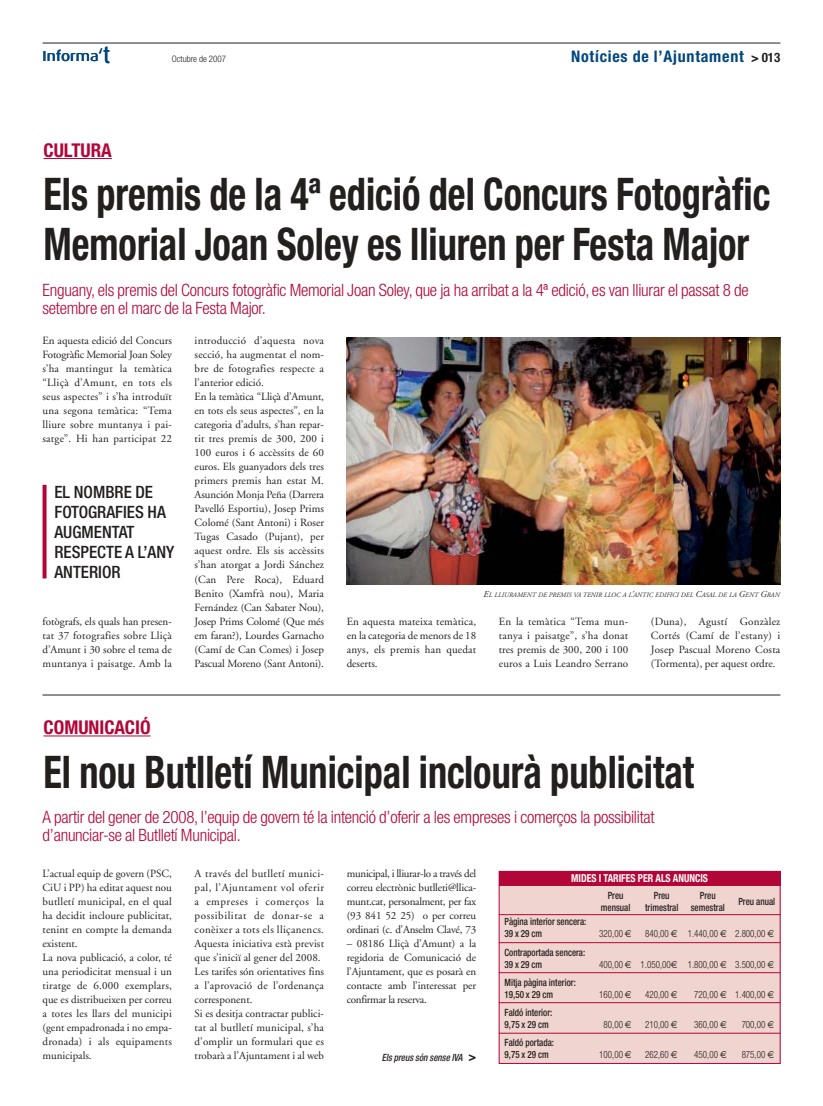
<style>
.page{position:relative;width:823px;height:1106px;background:#fff}
.page>*{position:absolute;margin:0;border:0;box-sizing:border-box;transform-origin:0 0}
.t1{font:700 condensed 45px/50px "Helvetica Neue";color:#231f1f;scale:.85 1}
.t2{font:700 condensed 19px "Helvetica Neue";color:#b30638}
.t3{font:300 condensed 17px/18px "Helvetica Neue";letter-spacing:-.015em;color:#b30638}
.t4{font:500 condensed 17px/20px "Helvetica Neue";color:#231f1f}
.t5{font:700 condensed 16px "Helvetica Neue";letter-spacing:.05em;color:#00467f}
.t6{font:500 14.5px "Dax Wide";color:#00467f}
.t7{font:11px/14px "Adobe Garamond";letter-spacing:.005em;color:#231f1f;text-align:justify}
.t8{font:700 condensed 11px "Helvetica Neue";color:#fff;scale:.9 1}
.t9{font:500 condensed 10px/12px "Helvetica Neue";color:#231f1f;scale:.9 1}
.t10{font:300 condensed 10px "Helvetica Neue";color:#231f1f;scale:.9 1}
.t11{font:italic 500 condensed 10px "Helvetica Neue";color:#231f1f;scale:.9 1}
.t12{font:300 condensed 9px "Helvetica Neue";color:#231f1f}
.t13{font:italic 6.8px "Adobe Garamond";color:#231f1f}
.s1{font-size:19px}
.s2{font-size:23.9px}
.s3{font-size:13px;color:#231f1f}
.s4{font-size:9px}
.s5{font-weight:700;font-style:normal;font-size:13px}
.s6{font-family:"Euro Sans";font-weight:400;font-stretch:normal}
</style>
<div class="page">
<hr style="left:42px;top:43px;width:738px;height:1px;background:#231f1f">
<div style="left:499px;top:871px;width:280px;height:192px;background:#f0d4cf"></div>
<hr style="left:43px;top:158px;width:30px;height:1px;background:#b30638">
<hr style="left:71px;top:158px;width:41px;height:1px;background:#b30638">
<div style="left:498px;top:871px;width:282px;height:14px;background:#b30638"></div>
<hr style="left:43px;top:735px;width:72px;height:1px;background:#b30638">
<hr style="left:114px;top:735px;width:36px;height:1px;background:#b30638">
<svg style="left:42px;top:485px;width:4px;height:93px"></svg>
<img style="left:346px;top:337px;width:434px;height:247px">
<hr style="left:42px;top:694px;width:738px;height:1px;background:#231f1f">
<hr style="left:498px;top:914px;width:282px;height:1px;background:#b30638">
<hr style="left:498px;top:942px;width:282px;height:1px;background:#b30638">
<hr style="left:498px;top:972px;width:282px;height:1px;background:#b30638">
<hr style="left:498px;top:1002px;width:282px;height:1px;background:#b30638">
<hr style="left:498px;top:1033px;width:282px;height:1px;background:#b30638">
<h3 class="t6" style="left:42px;top:50px;width:69px">Informa<span class="s1">‘</span><span class="s2">t</span></h3>
<p class="t12" style="left:172px;top:55px;width:56px">Octubre de 2007</p>
<h3 class="t5" style="left:570px;top:50px;width:211px">Notícies de l’Ajuntament <span class="s3">&gt; 013</span></h3>
<h2 class="t2" style="left:43px;top:143px;width:70px">CULTURA</h2>
<h1 class="t1" style="left:43px;top:173px;width:856px">Els premis de la 4ª edició del Concurs Fotogràfic<br>Memorial Joan Soley es lliuren per Festa Major</h1>
<h3 class="t3" style="left:42px;top:282px;width:707px">Enguany, els premis del Concurs fotogràfic Memorial Joan Soley, que ja ha arribat a la 4ª edició, es van lliurar el passat 8 de setembre en el marc de la Festa Major.</h3>
<p class="t7" style="left:42px;top:335px;width:131px">En aquesta edició del Concurs Fotogràfic Memorial Joan Soley s’ha mantingut la temàtica “Lliçà d’Amunt, en tots els seus aspectes” i s’ha introduït una segona temàtica: “Tema lliure sobre muntanya i pai&shy;satge”. Hi han participat 22</p>
<h3 class="t4" style="left:54px;top:483px;width:121px">EL NOMBRE DE<br>FOTOGRAFIES HA<br>AUGMENTAT<br>RESPECTE A L’ANY<br>ANTERIOR</h3>
<p class="t7" style="left:42px;top:615px;width:131px">fotògrafs, els quals han presen&shy;tat 37 fotografies sobre Lliçà d’Amunt i 30 sobre el tema de muntanya i paisatge. Amb la</p>
<h2 class="t2" style="left:43px;top:720px;width:108px">COMUNICACIÓ</h2>
<p class="t7" style="left:194px;top:335px;width:131px;text-align:left">introducció d’aquesta nova secció, ha augmentat el nom&shy;bre de fotografies respecte a l’anterior edició.<br>En la temàtica “Lliçà d’Amunt, en tots els seus aspectes”, en la categoria d’adults, s’han repar&shy;tit tres premis de 300, 200 i<br>100 euros i 6 accèssits de 60 euros. Els guanyadors dels tres primers premis han estat M.<br>Asunción Monja Peña (Darrera<br>Pavelló Esportiu), Josep Prims<br>Colomé (Sant Antoni) i Roser<br>Tugas Casado (Pujant), per aquest ordre. Els sis accèssits s’han atorgat a Jordi Sánchez (Can Pere Roca), Eduard<br>Benito (Xamfrà nou), Maria<br>Fernández (Can Sabater Nou),<br>Josep Prims Colomé (Que més em faran?), Lourdes Garnacho (Camí de Can Comes) i Josep<br>Pascual Moreno (Sant Antoni).</p>
<p class="t13" style="left:483px;top:592px;width:297px"><span class="s4">E</span>L LLIURAMENT DE PREMIS VA TENIR LLOC A L<span class="s4">’</span>ANTIC EDIFICI DEL <span class="s4">C</span>ASAL DE LA <span class="s4">G</span>ENT <span class="s4">G</span>RAN</p>
<p class="t7" style="left:346px;top:615px;width:131px">En aquesta mateixa temàtica, en la categoria de menors de 18 anys, els premis han quedat deserts.</p>
<p class="t7" style="left:498px;top:615px;width:131px">En la temàtica “Tema mun&shy;tanya i paisatge”, s’ha donat tres premis de 300, 200 i 100 euros a Luis Leandro Serrano</p>
<p class="t7" style="left:650px;top:615px;width:131px">(Duna), Agustí Gonzàlez Cortés (Camí de l’estany) i Josep Pascual Moreno Costa (Tormenta), per aquest ordre.</p>
<h1 class="t1" style="left:43px;top:750px;width:766px">El nou Butlletí Municipal inclourà publicitat</h1>
<h3 class="t3" style="left:42px;top:809px;width:613px">A partir del gener de 2008, l’equip de govern té la intenció d’oferir a les empreses i comerços la possibilitat d’anunciar-se al Butlletí Municipal.</h3>
<p class="t7" style="left:42px;top:867px;width:131px;text-align:left">L’actual equip de govern (PSC,<br>CiU i PP) ha editat aquest nou butlletí municipal, en el qual ha decidit incloure publicitat, tenint en compte la demanda existent.<br>La nova publicació, a color, té una periodicitat mensual i un tiratge de 6.000 exemplars, que es distribueixen per correu a totes les llars del municipi (gent empadronada i no empa&shy;dronada) i als equipaments municipals.</p>
<p class="t7" style="left:194px;top:867px;width:131px;text-align:left">A través del butlletí munici&shy;pal, l’Ajuntament vol oferir a empreses i comerços la possibilitat de donar-se a conèixer a tots els lliçanencs.<br>Aquesta iniciativa està previst que s’iniciï al gener del 2008.<br>Les tarifes són orientatives fins a l’aprovació de l’ordenança corresponent.<br>Si es desitja contractar publici&shy;tat al butlletí municipal, s’ha d’omplir un formulari que es trobarà a l’Ajuntament i al web</p>
<p class="t7" style="left:346px;top:867px;width:131px">municipal, i lliurar-lo a través del correu electrònic butlleti@llica&shy;munt.cat, personalment, per fax (93 841 52 25) o per correu ordinari (c. d’Anselm Clavé, 73</p>
<p class="t7" style="left:346px;top:937px;width:131px">– 08186 Lliçà d’Amunt) a la regidoria de Comunicació de l’Ajuntament, que es posarà en contacte amb l’interessat per confirmar la reserva.</p>
<p class="t11" style="left:381px;top:1054px;width:106px">Els preus són sense IVA <span class="s5">&gt;</span></p>
<p class="t8" style="left:571px;top:874px;width:153px">MIDES I TARIFES PER ALS ANUNCIS</p>
<p class="t9" style="left:607px;top:890px;width:19px">Preu</p>
<p class="t9" style="left:653px;top:890px;width:19px">Preu</p>
<p class="t9" style="left:699px;top:890px;width:19px">Preu</p>
<p class="t9" style="left:600px;top:902px;width:34px">mensual</p>
<p class="t9" style="left:644px;top:902px;width:90px">trimestral semestral</p>
<p class="t9" style="left:738px;top:896px;width:42px">Preu anual</p>
<p class="t9" style="left:504px;top:916px;width:92px">Pàgina interior sencera:<br>39 x 29 cm</p>
<p class="t9" style="left:504px;top:947px;width:91px">Contraportada sencera:<br>39 x 29 cm</p>
<p class="t9" style="left:504px;top:977px;width:81px">Mitja pàgina interior:<br>19,50 x 29 cm</p>
<p class="t9" style="left:504px;top:1007px;width:55px">Faldó interior:<br>9,75 x 29 cm</p>
<p class="t9" style="left:504px;top:1037px;width:56px">Faldó portada:<br>9,75 x 29 cm</p>
<p class="t10" style="left:599px;top:929px;width:38px">320,00 <span class="s6">€</span></p>
<p class="t10" style="left:644px;top:929px;width:145px">840,00 <span class="s6">€</span> 1.440,00 <span class="s6">€</span> 2.800,00 <span class="s6">€</span></p>
<p class="t10" style="left:599px;top:960px;width:196px">400,00 <span class="s6">€</span> 1.050,00<span class="s6">€</span> 1.800,00 <span class="s6">€</span> 3.500,00 <span class="s6">€</span></p>
<p class="t10" style="left:599px;top:990px;width:38px">160,00 <span class="s6">€</span></p>
<p class="t10" style="left:644px;top:990px;width:38px">420,00 <span class="s6">€</span></p>
<p class="t10" style="left:694px;top:990px;width:90px">720,00 <span class="s6">€</span> 1.400,00 <span class="s6">€</span></p>
<p class="t10" style="left:603px;top:1020px;width:33px">80,00 <span class="s6">€</span></p>
<p class="t10" style="left:644px;top:1020px;width:38px">210,00 <span class="s6">€</span></p>
<p class="t10" style="left:694px;top:1020px;width:38px">360,00 <span class="s6">€</span></p>
<p class="t10" style="left:741px;top:1020px;width:38px">700,00 <span class="s6">€</span></p>
<p class="t10" style="left:599px;top:1050px;width:38px">100,00 <span class="s6">€</span></p>
<p class="t10" style="left:644px;top:1050px;width:38px">262,60 <span class="s6">€</span></p>
<p class="t10" style="left:694px;top:1050px;width:38px">450,00 <span class="s6">€</span></p>
<p class="t10" style="left:741px;top:1050px;width:38px">875,00 <span class="s6">€</span></p>
</div>
